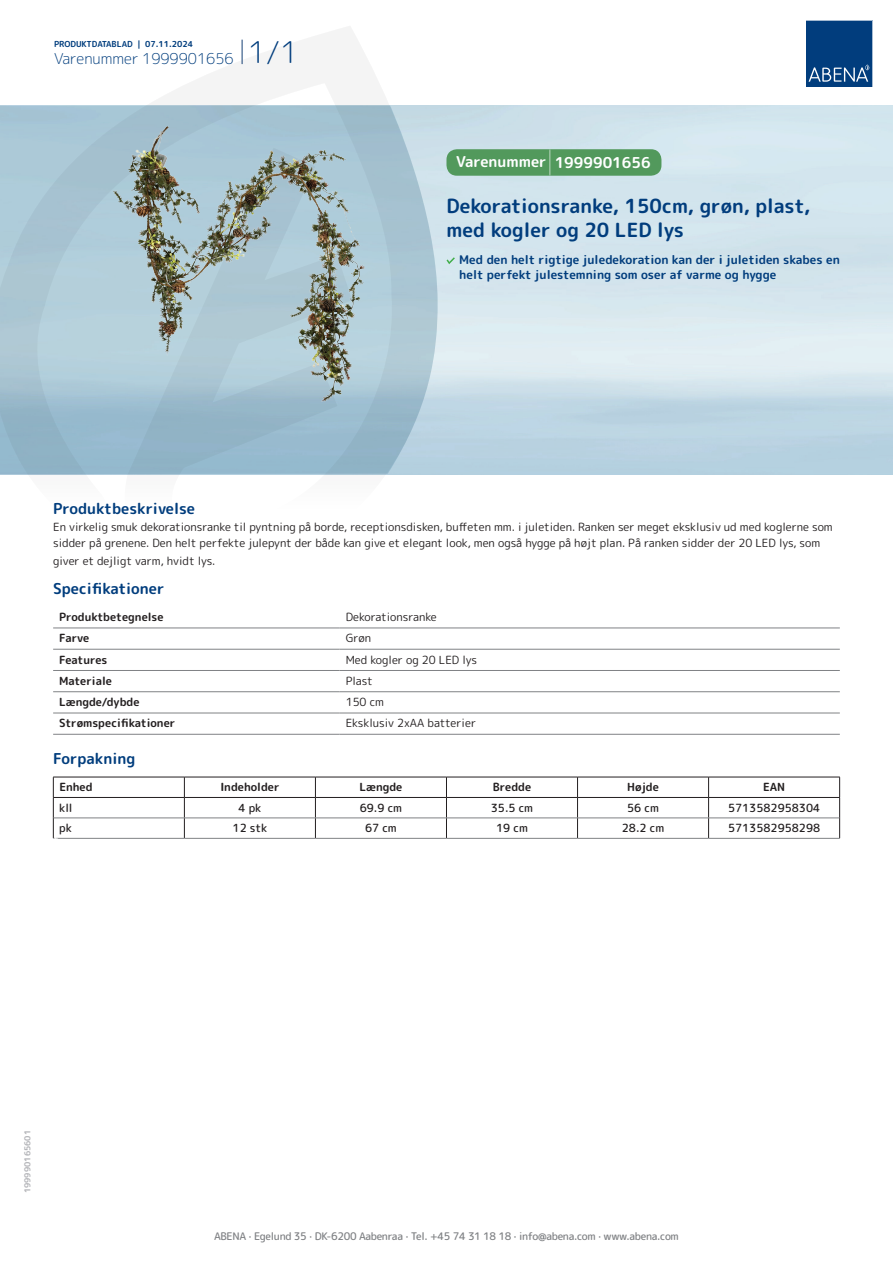
<style>
.page{position:relative;width:893px;height:1263px;background:#fff}
.page>*{position:absolute;margin:0;border:0;box-sizing:border-box;transform-origin:0 0}
.t1{font:700 19.5px/24px "Rounded Mplus 1 c";color:#013d7d}
.t2{font:700 15px "Rounded Mplus 1 c";color:#013d7d}
.t3{font:300 15px "Rounded Mplus 1 c";color:#013d7d}
.t4{font:700 15px "Rounded Mplus 1 c";color:#fff}
.t5{font:700 12px/15px "Rounded Mplus 1 c";color:#013d7d}
.t6{font:11.25px/16.5px "Rounded Mplus 1 c";color:#231f20}
.t7{font:700 11.25px "Rounded Mplus 1 c";color:#231f20}
.t8{font:500 11.25px "Rounded Mplus 1 c";color:#231f20}
.t9{font:500 10.5px "Rounded Mplus 1 c";letter-spacing:-.03em;color:#808285}
.t10{font:700 10.5px "Rounded Mplus 1 c";color:#fff}
.t11{font:700 8.25px "Rounded Mplus 1 c";color:#013d7d}
.t12{font:700 8.25px "Rounded Mplus 1 c";color:#b2b3b7}
.s1{font-size:30px}
.s2{font-size:25.5px}
</style>
<div class="page">
<svg style="left:0;top:26px;width:439px;height:449px"></svg>
<svg style="left:0;top:106px;width:438px;height:368px;background:#a5c3d2"></svg>
<svg style="left:242px;top:40px;width:1px;height:24px"></svg>
<svg style="left:806px;top:20px;width:67px;height:67px;background:#144b86"></svg>
<img style="left:114px;top:127px;width:250px;height:275px">
<hr style="left:53px;top:628px;width:287px;height:1px;background:#808285">
<hr style="left:340px;top:628px;width:500px;height:1px;background:#808285">
<hr style="left:53px;top:649px;width:287px;height:1px;background:#808285">
<hr style="left:340px;top:649px;width:500px;height:1px;background:#808285">
<hr style="left:53px;top:670px;width:287px;height:1px;background:#808285">
<hr style="left:340px;top:670px;width:500px;height:1px;background:#808285">
<hr style="left:53px;top:691px;width:287px;height:1px;background:#808285">
<hr style="left:340px;top:691px;width:500px;height:1px;background:#808285">
<hr style="left:53px;top:713px;width:287px;height:1px;background:#808285">
<hr style="left:340px;top:713px;width:500px;height:1px;background:#808285">
<hr style="left:53px;top:734px;width:287px;height:1px;background:#808285">
<hr style="left:340px;top:734px;width:500px;height:1px;background:#808285">
<hr style="left:53px;top:777px;width:131px;height:1px;background:#231f20">
<hr style="left:184px;top:777px;width:131px;height:1px;background:#231f20">
<hr style="left:315px;top:777px;width:131px;height:1px;background:#231f20">
<hr style="left:446px;top:777px;width:131px;height:1px;background:#231f20">
<hr style="left:577px;top:777px;width:132px;height:1px;background:#231f20">
<hr style="left:709px;top:777px;width:131px;height:1px;background:#231f20">
<hr style="left:53px;top:797px;width:131px;height:1px;background:#231f20">
<hr style="left:184px;top:797px;width:131px;height:1px;background:#231f20">
<hr style="left:315px;top:797px;width:131px;height:1px;background:#231f20">
<hr style="left:446px;top:797px;width:131px;height:1px;background:#231f20">
<hr style="left:577px;top:797px;width:132px;height:1px;background:#231f20">
<hr style="left:709px;top:797px;width:131px;height:1px;background:#231f20">
<svg style="left:53px;top:777px;width:1px;height:61px"></svg>
<svg style="left:184px;top:777px;width:1px;height:61px"></svg>
<svg style="left:315px;top:777px;width:1px;height:61px"></svg>
<svg style="left:446px;top:777px;width:1px;height:61px"></svg>
<svg style="left:577px;top:777px;width:1px;height:61px"></svg>
<svg style="left:708px;top:777px;width:1px;height:61px"></svg>
<svg style="left:839px;top:777px;width:1px;height:61px"></svg>
<hr style="left:54px;top:818px;width:130px;height:1px;background:#808285">
<hr style="left:184px;top:818px;width:131px;height:1px;background:#808285">
<hr style="left:315px;top:818px;width:131px;height:1px;background:#808285">
<hr style="left:446px;top:818px;width:131px;height:1px;background:#808285">
<hr style="left:577px;top:818px;width:132px;height:1px;background:#808285">
<hr style="left:709px;top:818px;width:130px;height:1px;background:#808285">
<hr style="left:53px;top:838px;width:131px;height:1px;background:#808285">
<hr style="left:184px;top:838px;width:131px;height:1px;background:#808285">
<hr style="left:315px;top:838px;width:131px;height:1px;background:#808285">
<hr style="left:446px;top:838px;width:131px;height:1px;background:#808285">
<hr style="left:577px;top:838px;width:132px;height:1px;background:#808285">
<hr style="left:709px;top:838px;width:131px;height:1px;background:#808285">
<svg style="left:446px;top:257px;width:9px;height:7px"></svg>
<div style="left:446px;top:149px;width:215px;height:27px;background:#52995c;border-radius:10px"></div>
<p class="t11" style="left:54px;top:38px;width:141px">PRODUKTDATABLAD | 07.11.2024</p>
<h2 class="t3" style="left:54px;top:48px;width:246px">Varenummer 1999901656 <span class="s1">1/1</span></h2>
<h2 class="t4" style="left:456px;top:152px;width:196px">Varenummer <span class="s2">|</span> 1999901656</h2>
<h1 class="t1" style="left:446px;top:194px;width:365px">Dekorationsranke, 150cm, grøn, plast, med kogler og 20 LED lys</h1>
<p class="t5" style="left:459px;top:252px;width:382px">Med den helt rigtige juledekoration kan der i juletiden skabes en helt perfekt julestemning som oser af varme og hygge</p>
<h2 class="t2" style="left:53px;top:498px;width:143px">Produktbeskrivelse</h2>
<p class="t6" style="left:53px;top:518px;width:781px">En virkelig smuk dekorationsranke til pyntning på borde, receptionsdisken, buffeten mm. i juletiden. Ranken ser meget eksklusiv ud med koglerne som sidder på grenene. Den helt perfekte julepynt der både kan give et elegant look, men også hygge på højt plan. På ranken sidder der 20 LED lys, som</p>
<p class="t6" style="left:53px;top:553px;width:164px">giver et dejligt varm, hvidt lys.</p>
<h2 class="t2" style="left:53px;top:578px;width:113px">Specifikationer</h2>
<p class="t7" style="left:59px;top:609px;width:106px">Produktbetegnelse</p>
<p class="t6" style="left:346px;top:609px;width:93px">Dekorationsranke</p>
<p class="t7" style="left:59px;top:630px;width:32px">Farve</p>
<p class="t6" style="left:346px;top:630px;width:27px">Grøn</p>
<p class="t7" style="left:59px;top:651px;width:50px">Features</p>
<p class="t6" style="left:346px;top:651px;width:133px">Med kogler og 20 LED lys</p>
<p class="t7" style="left:59px;top:673px;width:54px">Materiale</p>
<p class="t6" style="left:346px;top:672px;width:29px">Plast</p>
<p class="t7" style="left:59px;top:694px;width:82px">Længde/dybde</p>
<p class="t6" style="left:346px;top:694px;width:40px">150 cm</p>
<p class="t7" style="left:59px;top:715px;width:118px">Strømspecifikationer</p>
<p class="t6" style="left:346px;top:715px;width:132px">Eksklusiv 2xAA batterier</p>
<h2 class="t2" style="left:53px;top:748px;width:84px">Forpakning</h2>
<p class="t7" style="left:59px;top:779px;width:35px">Enhed</p>
<p class="t7" style="left:220px;top:779px;width:61px">Indeholder</p>
<p class="t7" style="left:359px;top:779px;width:44px">Længde</p>
<p class="t7" style="left:493px;top:779px;width:40px">Bredde</p>
<p class="t7" style="left:627px;top:779px;width:33px">Højde</p>
<p class="t7" style="left:763px;top:779px;width:24px">EAN</p>
<p class="t8" style="left:59px;top:800px;width:15px">kll</p>
<p class="t8" style="left:238px;top:800px;width:24px">4 pk</p>
<p class="t8" style="left:360px;top:800px;width:44px">69.9 cm</p>
<p class="t8" style="left:491px;top:800px;width:44px">35.5 cm</p>
<p class="t8" style="left:627px;top:800px;width:33px">56 cm</p>
<p class="t8" style="left:728px;top:800px;width:94px">5713582958304</p>
<p class="t8" style="left:59px;top:820px;width:14px">pk</p>
<p class="t8" style="left:233px;top:820px;width:36px">12 stk</p>
<p class="t8" style="left:365px;top:820px;width:33px">67 cm</p>
<p class="t8" style="left:496px;top:820px;width:33px">19 cm</p>
<p class="t8" style="left:622px;top:820px;width:44px">28.2 cm</p>
<p class="t8" style="left:728px;top:820px;width:94px">5713582958298</p>
<p class="t10" style="left:53px;top:834px;width:7px">*</p>
<p class="t12" style="left:22px;top:1193px;width:65px;rotate:-90deg">199990165601</p>
<p class="t9" style="left:214px;top:1229px;width:466px">ABENA · Egelund 35 · DK-6200 Aabenraa · Tel. +45 74 31 18 18 · info@abena.com · www.abena.com</p>
</div>
